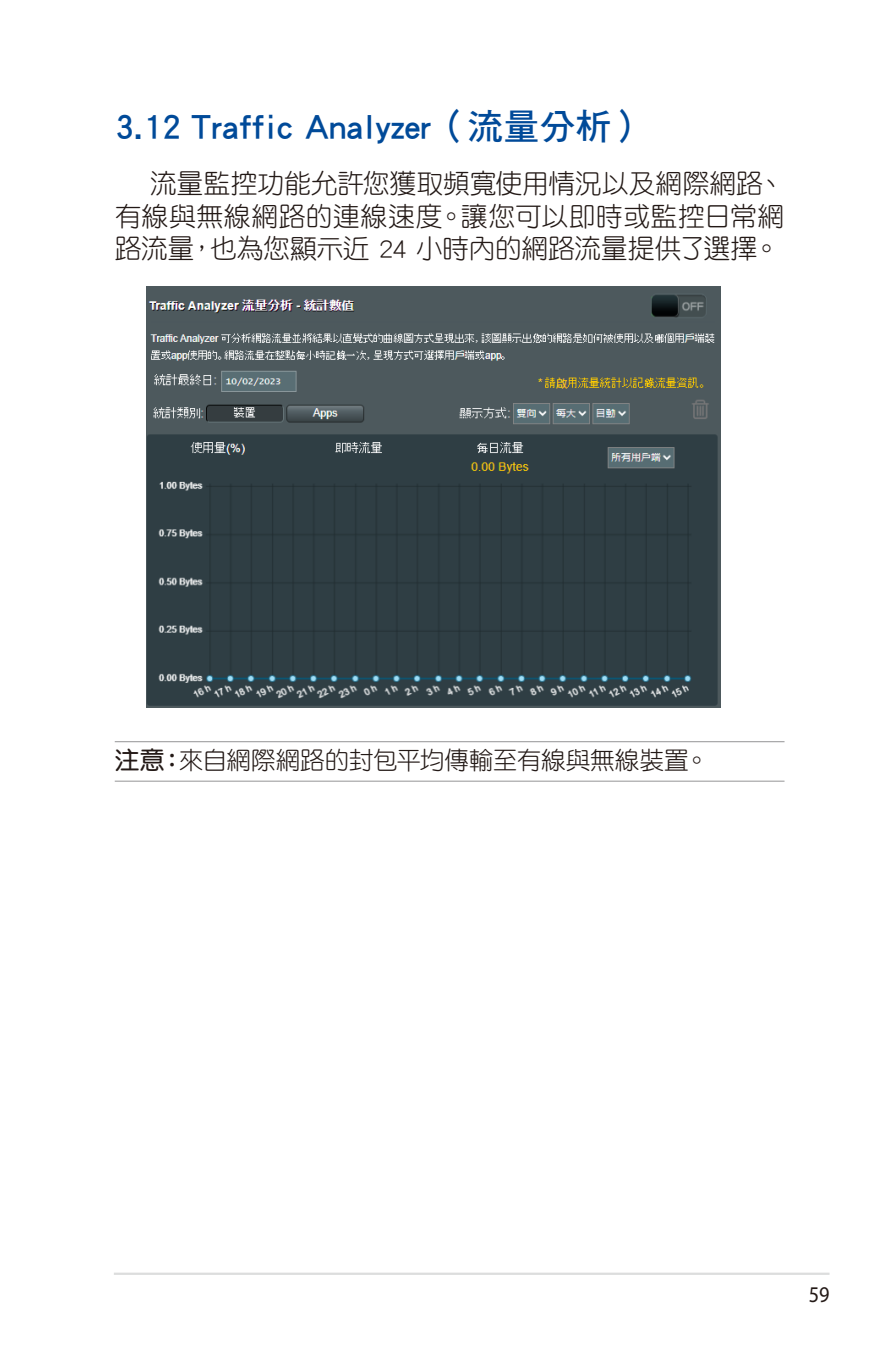
<style>
.page{position:relative;width:893px;height:1346px;background:#fff}
.page>*{position:absolute;margin:0;border:0;box-sizing:border-box;transform-origin:0 0}
.t1{font:36px "DF Hei Std W7";color:#004a99}
.t2{font:27px/32.4px "DF Yuan Std W3";letter-spacing:-.005em;color:#231916;text-align:justify}
.t3{font:24.75px "DF Yuan Std W3";letter-spacing:-.01em;color:#231916}
.t4{font:22.5px "Myriad Pro";color:#231916;scale:.9 1}
.s1{font-family:"DF Yuan Std W7"}
</style>
<div class="page">
<hr style="left:114px;top:1272px;width:715px;height:3px;background:#dcdddd">
<hr style="left:115px;top:741px;width:669px;height:1px;background:#a0a0a1">
<hr style="left:115px;top:780px;width:669px;height:2px;background:#a0a0a1">
<img style="left:147px;top:286px;width:574px;height:422px">
<h1 class="t1" style="left:115px;top:106px;width:534px">3.12 Traffic Analyzer（流量分析）</h1>
<p class="t2" style="left:115px;top:167px;width:671px;text-indent:35px">流量監控功能允許您獲取頻寬使用情況以及網際網路、有線與無線網路的連線速度。讓您可以即時或監控日常網路流量，也為您顯示近 24 小時內的網路流量提供了選擇。</p>
<p class="t3" style="left:115px;top:747px;width:596px"><span class="s1">注意：</span>來自網際網路的封包平均傳輸至有線與無線裝置。</p>
<p class="t4" style="left:809px;top:1281px;width:25px">59</p>
</div>
